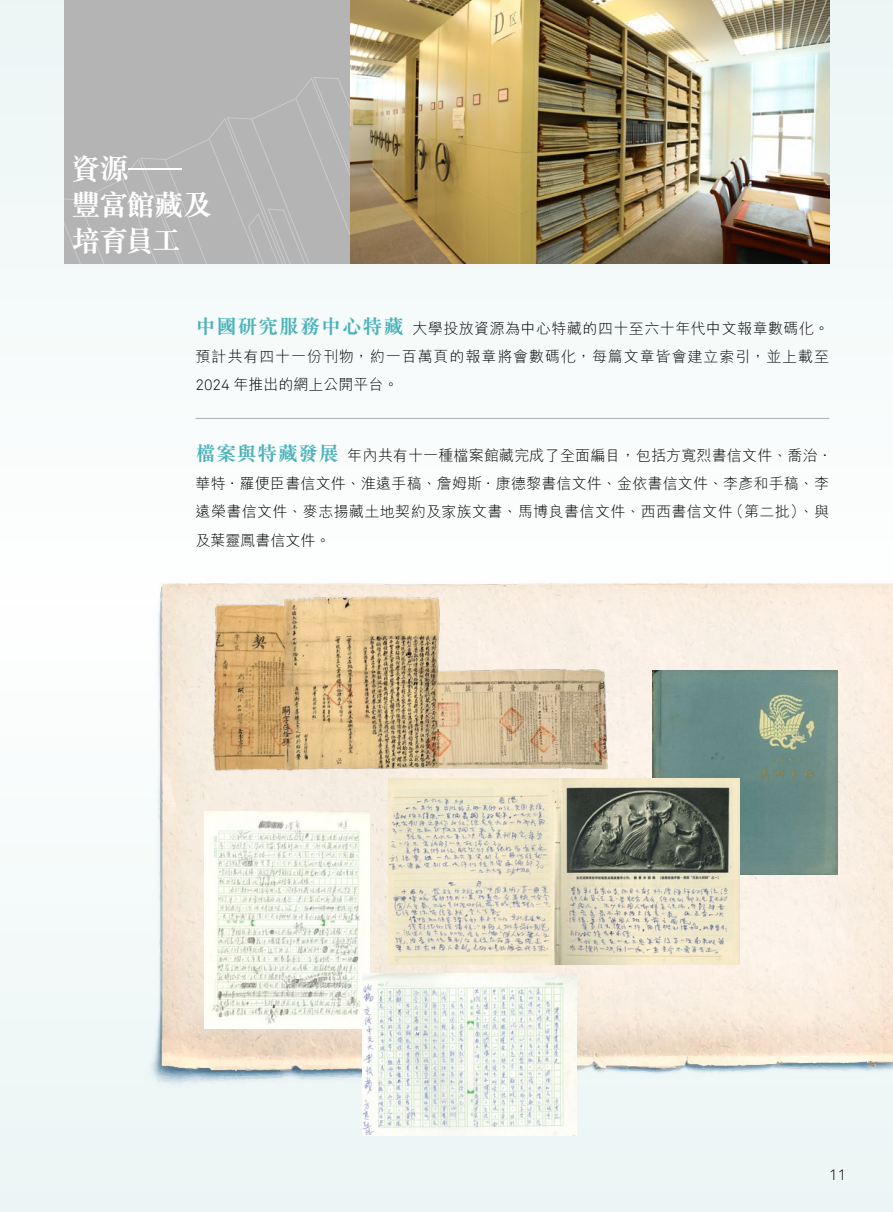
<style>
.page{position:relative;width:893px;height:1212px;background:#f6fbfa}
.page>*{position:absolute;margin:0;border:0;box-sizing:border-box;transform-origin:0 0}
.t1{font:700 29.7px/36px "M Sung HK";letter-spacing:-.065em;color:#fff}
.t2{font:300 15px/28.3px "M Hei HK";letter-spacing:.015em;color:#000;text-align:justify}
.t3{font:300 15px "Akkurat";color:#000}
.s1{font-family:"M Sung HK";font-weight:700;font-size:20.25px;color:#4ab3b9}
.s2{font-family:"Akkurat"}
</style>
<div class="page">
<img style="left:149px;top:583px;width:744px;height:505px">
<img style="left:350px;top:0;width:479px;height:264px">
<div style="left:64px;top:0;width:286px;height:264px;background:#b4b4b4"></div>
<svg style="left:64px;top:159px;width:76px;height:105px"></svg>
<svg style="left:140px;top:77px;width:210px;height:187px"></svg>
<hr style="left:196px;top:418px;width:633px;height:1px;background:#b4b4b4">
<img style="left:204px;top:812px;width:166px;height:216px">
<img style="left:652px;top:670px;width:186px;height:204px">
<img style="left:213px;top:595px;width:396px;height:178px">
<img style="left:389px;top:778px;width:351px;height:187px">
<img style="left:362px;top:973px;width:215px;height:162px">
<h1 class="t1" style="left:71px;top:151px;width:143px">資源—豐富館藏及培育員工</h1>
<p class="t2" style="left:196px;top:314px;width:635px"><span class="s1">中國研究服務中心特藏</span>大學投放資源為中心特藏的四十至六十年代中文報章數碼化。預計共有四十一份刊物，約一百萬頁的報章將會數碼化，每篇文章皆會建立索引，並上載至<span class="s2">2024</span> 年推出的網上公開平台。</p>
<p class="t2" style="left:196px;top:441px;width:638px;text-align:left"><span class="s1">檔案與特藏發展</span>年內共有十一種檔案館藏完成了全面編目，包括方寬烈書信文件、喬治．華特．羅便臣書信文件、淮遠手稿、詹姆斯．康德黎書信文件、金依書信文件、李彥和手稿、李遠榮書信文件、麥志揚藏土地契約及家族文書、馬博良書信文件、西西書信文件（第二批）、與及葉靈鳳書信文件。</p>
<p class="t3" style="left:829px;top:1166px;width:19px">11</p>
</div>
